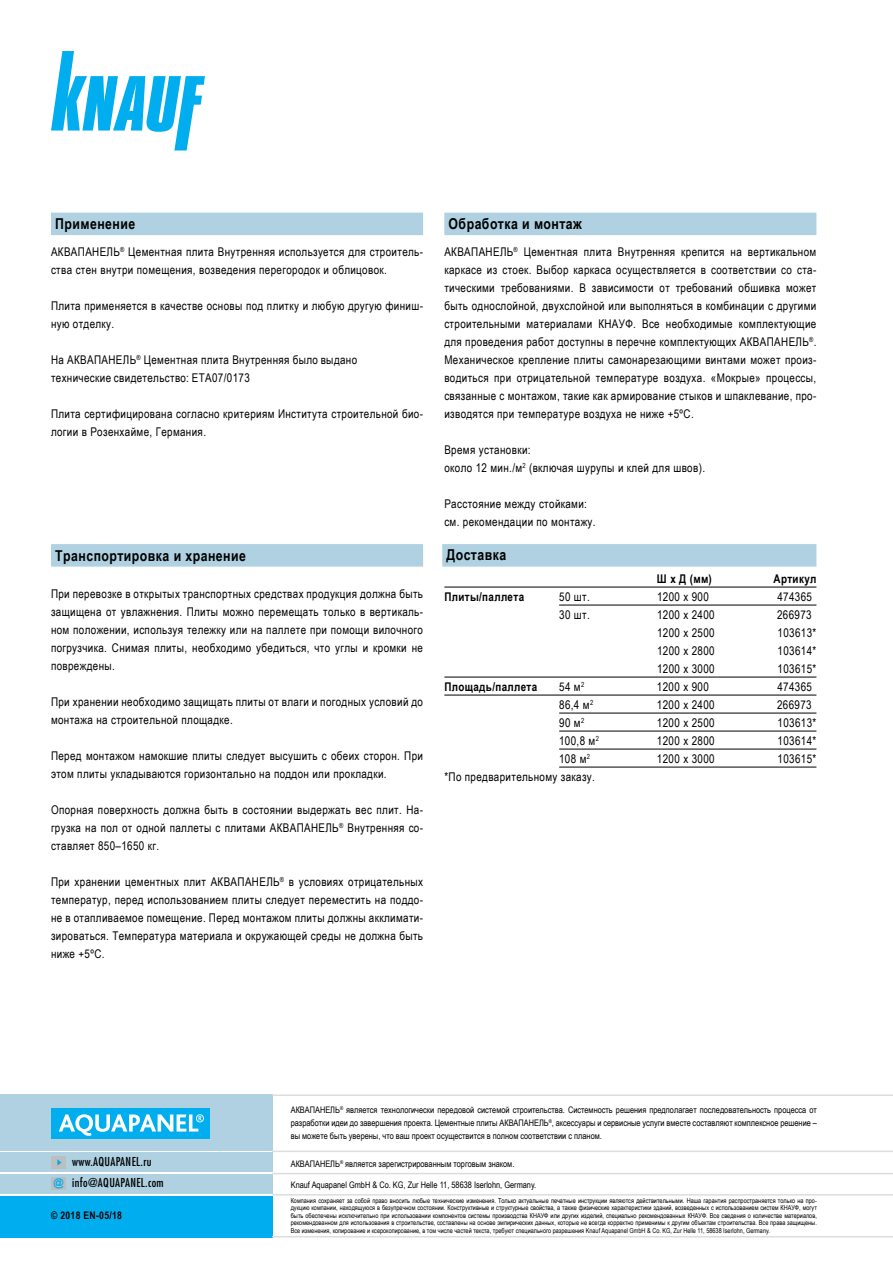
<style>
.page{position:relative;width:893px;height:1263px;background:#fff}
.page>*{position:absolute;margin:0;border:0;box-sizing:border-box;transform-origin:0 0}
.t1{font:700 15px "Arial Narrow";letter-spacing:.03em;color:#000}
.t2{font:12px/18px "Arial Narrow";letter-spacing:.03em;color:#000}
.t3{font:700 12px "Arial Narrow";letter-spacing:.03em;color:#000}
.t4{font:500 condensed 12px/21.3px "Futura LT Pro";letter-spacing:.03em;color:#000}
.t5{font:700 10.5px "Arial Narrow";letter-spacing:.03em;color:#000}
.t6{font:700 10.5px "Arial";color:#00aeef}
.t7{font:9px/12.8px "Arial Narrow";color:#000;text-align:justify}
.t8{font:6.75px/7.5px "Arial Narrow";color:#000;text-align:justify}
</style>
<div class="page">
<svg style="left:51px;top:51px;width:154px;height:99px"></svg>
<div style="left:51px;top:544px;width:372px;height:23px;background:#afd1e1"></div>
<div style="left:442px;top:544px;width:374px;height:23px;background:#afd1e1"></div>
<hr style="left:444px;top:587px;width:372px;height:1px;background:#000">
<hr style="left:559px;top:605px;width:257px;height:1px;background:#000">
<hr style="left:444px;top:677px;width:372px;height:1px;background:#000">
<hr style="left:444px;top:695px;width:372px;height:1px;background:#000">
<hr style="left:559px;top:713px;width:257px;height:1px;background:#000">
<hr style="left:559px;top:731px;width:257px;height:1px;background:#000">
<hr style="left:559px;top:749px;width:257px;height:1px;background:#000">
<hr style="left:559px;top:767px;width:257px;height:1px;background:#000">
<div style="left:0;top:1196px;width:272px;height:41px;background:#00aeef"></div>
<div style="left:0;top:1094px;width:272px;height:56px;background:#afd1e1"></div>
<div style="left:0;top:1174px;width:272px;height:20px;background:#afd1e1"></div>
<div style="left:0;top:1152px;width:272px;height:20px;background:#afd1e1"></div>
<hr style="left:272px;top:1094px;width:621px;height:2px;background:#dcddde">
<hr style="left:272px;top:1150px;width:621px;height:2px;background:#dcddde">
<hr style="left:272px;top:1173px;width:621px;height:1px;background:#dcddde">
<hr style="left:272px;top:1194px;width:621px;height:1px;background:#dcddde">
<hr style="left:272px;top:1236px;width:621px;height:1px;background:#dcddde">
<div style="left:51px;top:1108px;width:158px;height:30px;background:#00aeef"></div>
<svg style="left:59px;top:1114px;width:145px;height:22px"></svg>
<div style="left:51px;top:1156px;width:15px;height:13px;background:#bcbec0"></div>
<svg style="left:57px;top:1159px;width:5px;height:6px"></svg>
<div style="left:51px;top:1177px;width:15px;height:13px;background:#bcbec0"></div>
<div style="left:51px;top:213px;width:372px;height:22px;background:#afd1e1"></div>
<div style="left:444px;top:213px;width:372px;height:22px;background:#afd1e1"></div>
<p class="t1" style="left:55px;top:213px;width:82px">Применение</p>
<p class="t1" style="left:449px;top:213px;width:135px">Обработка и монтаж</p>
<p class="t2" style="left:444px;top:242px;width:374px;text-align:justify">АКВАПАНЕЛЬ<sup>®</sup> Цементная плита Внутренняя крепится на вертикальном каркасе из стоек. Выбор каркаса осуществляется в соответствии со ста&shy;тическими требованиями. В зависимости от требований обшивка может быть однослойной, двухслойной или выполняться в комбинации с другими строительными материалами КНАУФ. Все необходимые комплектующие для проведения работ доступны в перечне комплектующих АКВАПАНЕЛЬ<sup>®</sup>.<br>Механическое крепление плиты самонарезающими винтами может произ&shy;водиться при отрицательной температуре воздуха. «Мокрые» процессы, связанные с монтажом, такие как армирование стыков и шпаклевание, про&shy;изводятся при температуре воздуха не ниже +5ºС.</p>
<p class="t2" style="left:444px;top:440px;width:262px">Время установки:<br>около 12 мин./м<sup>2</sup> (включая шурупы и клей для швов).</p>
<p class="t2" style="left:444px;top:494px;width:153px">Расстояние между стойками: см. рекомендации по монтажу.</p>
<p class="t2" style="left:51px;top:242px;width:373px">АКВАПАНЕЛЬ<sup>®</sup> Цементная плита Внутренняя используется для строитель&shy;ства стен внутри помещения, возведения перегородок и облицовок.</p>
<p class="t2" style="left:51px;top:296px;width:373px">Плита применяется в качестве основы под плитку и любую другую финиш&shy;ную отделку.</p>
<p class="t2" style="left:51px;top:350px;width:308px">На АКВАПАНЕЛЬ<sup>®</sup> Цементная плита Внутренняя было выдано технические свидетельство: ЕТА07/0173</p>
<p class="t2" style="left:51px;top:404px;width:373px">Плита сертифицирована согласно критериям Института строительной био&shy;логии в Розенхайме, Германия.</p>
<p class="t1" style="left:55px;top:544px;width:192px">Транспортировка и хранение</p>
<p class="t1" style="left:446px;top:543px;width:61px">Доставка</p>
<p class="t3" style="left:657px;top:569px;width:56px">Ш х Д (мм)</p>
<p class="t3" style="left:774px;top:569px;width:44px">Артикул</p>
<p class="t2" style="left:51px;top:584px;width:373px;text-align:justify">При перевозке в открытых транспортных средствах продукция должна быть защищена от увлажнения. Плиты можно перемещать только в вертикаль&shy;ном положении, используя тележку или на паллете при помощи вилочного погрузчика. Снимая плиты, необходимо убедиться, что углы и кромки не повреждены.</p>
<p class="t2" style="left:51px;top:692px;width:373px">При хранении необходимо защищать плиты от влаги и погодных условий до монтажа на строительной площадке.</p>
<p class="t2" style="left:51px;top:746px;width:373px">Перед монтажом намокшие плиты следует высушить с обеих сторон. При этом плиты укладываются горизонтально на поддон или прокладки.</p>
<p class="t2" style="left:51px;top:800px;width:374px;text-align:justify">Опорная поверхность должна быть в состоянии выдержать вес плит. На&shy;грузка на пол от одной паллеты с плитами АКВАПАНЕЛЬ<sup>®</sup> Внутренняя со&shy;ставляет 850–1650 кг.</p>
<p class="t2" style="left:51px;top:872px;width:374px;text-align:justify">При хранении цементных плит АКВАПАНЕЛЬ<sup>®</sup> в условиях отрицательных температур, перед использованием плиты следует переместить на поддо&shy;не в отапливаемое помещение. Перед монтажом плиты должны акклимати&shy;зироваться. Температура материала и окружающей среды не должна быть ниже +5ºС.</p>
<p class="t3" style="left:444px;top:587px;width:81px">Плиты/паллета</p>
<p class="t2" style="left:559px;top:587px;width:32px">50 шт.</p>
<p class="t2" style="left:657px;top:587px;width:53px">1200 x 900</p>
<p class="t2" style="left:777px;top:587px;width:36px">474365</p>
<p class="t2" style="left:559px;top:605px;width:32px">30 шт.</p>
<p class="t2" style="left:657px;top:605px;width:59px">1200 x 2400</p>
<p class="t2" style="left:777px;top:605px;width:36px">266973</p>
<p class="t2" style="left:657px;top:623px;width:59px">1200 x 2500</p>
<p class="t2" style="left:778px;top:623px;width:40px">103613*</p>
<p class="t2" style="left:657px;top:641px;width:59px">1200 x 2800</p>
<p class="t2" style="left:778px;top:641px;width:40px">103614*</p>
<p class="t2" style="left:657px;top:659px;width:59px">1200 x 3000</p>
<p class="t2" style="left:778px;top:659px;width:40px">103615*</p>
<p class="t3" style="left:444px;top:677px;width:94px">Площадь/паллета</p>
<p class="t2" style="left:559px;top:677px;width:27px">54 м<sup>2</sup></p>
<p class="t2" style="left:657px;top:677px;width:53px">1200 x 900</p>
<p class="t2" style="left:777px;top:677px;width:36px">474365</p>
<p class="t2" style="left:559px;top:695px;width:36px">86,4 м<sup>2</sup></p>
<p class="t2" style="left:657px;top:695px;width:59px">1200 x 2400</p>
<p class="t2" style="left:777px;top:695px;width:36px">266973</p>
<p class="t2" style="left:559px;top:713px;width:27px">90 м<sup>2</sup></p>
<p class="t2" style="left:657px;top:713px;width:59px">1200 x 2500</p>
<p class="t2" style="left:778px;top:713px;width:40px">103613*</p>
<p class="t2" style="left:559px;top:731px;width:41px">100,8 м<sup>2</sup></p>
<p class="t2" style="left:657px;top:731px;width:59px">1200 x 2800</p>
<p class="t2" style="left:778px;top:731px;width:40px">103614*</p>
<p class="t2" style="left:559px;top:749px;width:32px">108 м<sup>2</sup></p>
<p class="t2" style="left:657px;top:749px;width:59px">1200 x 3000</p>
<p class="t2" style="left:778px;top:749px;width:40px">103615*</p>
<p class="t2" style="left:444px;top:767px;width:152px">*По предварительному заказу.</p>
<p class="t4" style="left:72px;top:1150px;width:93px">www.AQUAPANEL.ru info@AQUAPANEL.com</p>
<p class="t6" style="left:53px;top:1175px;width:12px">@</p>
<p class="t5" style="left:51px;top:1207px;width:73px">© 2018 EN-05/18</p>
<p class="t7" style="left:291px;top:1103px;width:528px">АКВАПАНЕЛЬ<sup>®</sup> является технологически передовой системой строительства. Системность решения предполагает последовательность процесса от разработки идеи до завершения проекта. Цементные плиты АКВАПАНЕЛЬ<sup>®</sup>, аксессуары и сервисные услуги вместе составляют комплексное решение – вы можете быть уверены, что ваш проект осуществится в полном соответствии с планом.</p>
<p class="t7" style="left:291px;top:1157px;width:225px">АКВАПАНЕЛЬ<sup>®</sup> является зарегистрированным торговым знаком.</p>
<p class="t7" style="left:291px;top:1178px;width:247px">Knauf Aquapanel GmbH &amp; Co. KG, Zur Helle 11, 58638 Iserlohn, Germany.</p>
<p class="t8" style="left:291px;top:1196px;width:528px">Компания сохраняет за собой право вносить любые технические изменения. Только актуальные печатные инструкции являются действительными. Наша гарантия распространяется только на про&shy;дукцию компании, находящуюся в безупречном состоянии. Конструктивные и структурные свойства, а также физические характеристики зданий, возведенных с использованием систем КНАУФ, могут быть обеспечены исключительно при использовании компонентов системы производства КНАУФ или других изделий, специально рекомендованных КНАУФ. Все сведения о количестве материалов, рекомендованном для использования в строительстве, составлены на основе эмпирических данных, которые не всегда корректно применимы к другим объектам строительства. Все права защищены.<br>Все изменения, копирование и ксерокопирование, в том числе частей текста, требуют специального разрешения Knauf Aquapanel GmbH &amp; Co. KG, Zur Helle 11, 58638 Iserlohn, Germany.</p>
</div>
